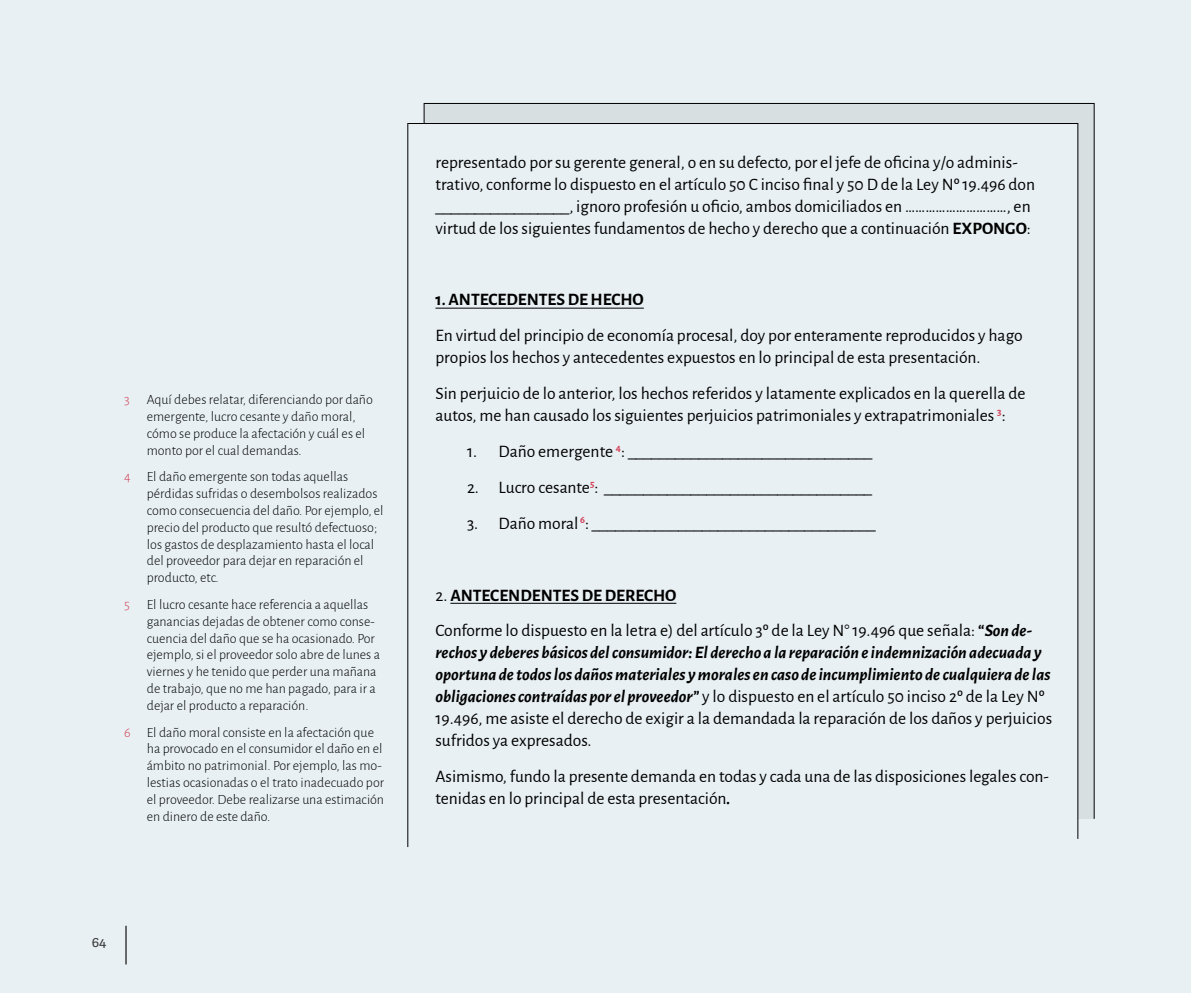
<style>
.page{position:relative;width:1191px;height:993px;background:#fff}
.page>*{position:absolute;margin:0;border:0;box-sizing:border-box;transform-origin:0 0}
.t1{font:17.5px/21.9px "Alegreya Sans";color:#000}
.t2{font:700 17.5px "Alegreya Sans";letter-spacing:-.005em;color:#000}
.nota_al_pie{font:300 14px/16.8px "Alegreya Sans";color:#000}
.t3{font:14px "Adelle";color:#3c3c3b}
.s1{color:#e9475e}
.s2{font-weight:700}
.s3{font-weight:400}
.s4{font-weight:700;font-style:italic}
</style>
<div class="page">
<div style="left:0;top:0;width:1191px;height:992px;background:#e8f0f3"></div>
<hr style="left:125px;top:925px;width:2px;height:39px;background:#575756">
<p class="nota_al_pie" style="left:147px;top:390px;width:228px;text-indent:-23px"><span class="s1">3</span> Aquí debes relatar, diferenciando por daño emergente, lucro cesante y daño moral, cómo se produce la afectación y cuál es el monto por el cual demandas.</p>
<p class="nota_al_pie" style="left:147px;top:467px;width:238px;text-indent:-23px"><span class="s1">4</span> El daño emergente son todas aquellas pérdidas sufridas o desembolsos realizados como consecuencia del daño. Por ejemplo, el precio del producto que resultó defectuoso; los gastos de desplazamiento hasta el local del proveedor para dejar en reparación el producto, etc.</p>
<p class="nota_al_pie" style="left:147px;top:595px;width:235px;text-indent:-23px"><span class="s1">5</span> El lucro cesante hace referencia a aquellas ganancias dejadas de obtener como conse&shy;cuencia del daño que se ha ocasionado. Por ejemplo, si el proveedor solo abre de lunes a viernes y he tenido que perder una mañana de trabajo, que no me han pagado, para ir a dejar el producto a reparación.</p>
<p class="nota_al_pie" style="left:147px;top:722px;width:239px;text-indent:-23px"><span class="s1">6</span> El daño moral consiste en la afectación que ha provocado en el consumidor el daño en el ámbito no patrimonial. Por ejemplo, las mo&shy;lestias ocasionadas o el trato inadecuado por el proveedor. Debe realizarse una estimación en dinero de este daño.</p>
<p class="t3" style="left:92px;top:933px;width:16px">64</p>
<p class="t1" style="left:435px;top:150px;width:601px">representado por su gerente general, o en su defecto, por el jefe de oficina y/o adminis&shy;trativo, conforme lo dispuesto en el artículo 50 C inciso final y 50 D de la Ley Nº 19.496 don _________________, ignoro profesión u oficio, ambos domiciliados en …………………………, en virtud de los siguientes fundamentos de hecho y derecho que a continuación <span class="s2">EXPONGO</span>:</p>
<p class="t2" style="left:435px;top:287px;width:210px">1. ANTECEDENTES DE HECHO</p>
<p class="t1" style="left:435px;top:324px;width:589px">En virtud del principio de economía procesal, doy por enteramente reproducidos y hago propios los hechos y antecedentes expuestos en lo principal de esta presentación.</p>
<p class="t1" style="left:435px;top:381px;width:591px">Sin perjuicio de lo anterior, los hechos referidos y latamente explicados en la querella de autos, me han causado los siguientes perjuicios patrimoniales y extrapatrimoniales <sup>3</sup>:</p>
<p class="t1" style="left:467px;top:439px;width:407px">1. Daño emergente <sup>4</sup>: _______________________________</p>
<p class="t1" style="left:467px;top:475px;width:406px">2. Lucro cesante<sup>5</sup>: __________________________________</p>
<p class="t1" style="left:467px;top:511px;width:410px">3. Daño moral <sup>6</sup>: ____________________________________</p>
<p class="t2" style="left:435px;top:581px;width:242px"><span class="s3">2.</span> ANTECENDENTES DE DERECHO</p>
<p class="t1" style="left:435px;top:618px;width:618px">Conforme lo dispuesto en la letra e) del artículo 3º de la Ley N° 19.496 que señala: <span class="s2">“</span><span class="s4">Son de&shy;rechos y deberes básicos del consumidor: El derecho a la reparación e indemnización adecuada y oportuna de todos los daños materiales y morales en caso de incumplimiento de cualquiera de las obligaciones contraídas por el proveedor”</span> y lo dispuesto en el artículo 50 inciso 2º de la Ley Nº 19.496, me asiste el derecho de exigir a la demandada la reparación de los daños y perjuicios sufridos ya expresados.</p>
<p class="t1" style="left:435px;top:764px;width:615px">Asimismo, fundo la presente demanda en todas y cada una de las disposiciones legales con&shy;tenidas en lo principal de esta presentación<span class="s4">.</span></p>
</div>
